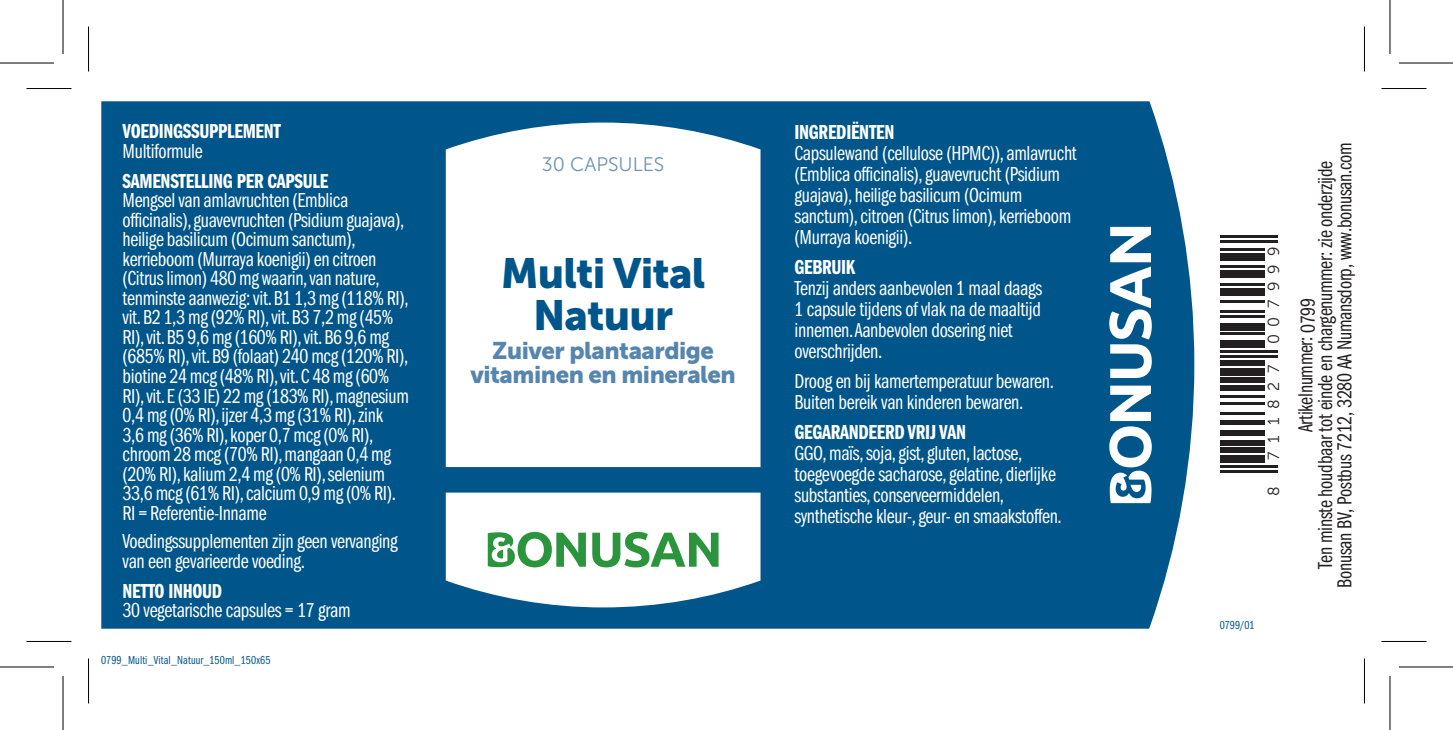
<style>
.page{position:relative;width:1453px;height:730px;background:#fff}
.page>*{position:absolute;margin:0;border:0;box-sizing:border-box;transform-origin:0 0}
.t1{font:42px/42px "Museo Sans 900";letter-spacing:-.02em;color:#00568a;text-align:center}
.t2{font:24px/24px "Museo Sans 900";letter-spacing:-.02em;color:#5685af;text-align:center}
.t3{font:21px/19.5px "Franklin Gothic Book Cmpr";letter-spacing:-.015em;color:#fff}
.t4{font:21px/19.5px "Franklin Gothic Book Cmpr";letter-spacing:-.015em;color:#231f20;text-align:center}
.t5{font:21px "Franklin Gothic Demi Cmpr";letter-spacing:-.015em;color:#fff}
.t6{font:19.5px "Museo Sans 300";color:#6e94ab}
.t7{font:15.9px "Museo Sans 300";letter-spacing:.525em;color:#231f20}
.t8{font:12px "Franklin Gothic Book Cmpr";letter-spacing:.01em;color:#00568a}
.s1{color:#fff}
</style>
<div class="page">
<div style="left:101px;top:101px;width:1093px;height:528px;background:#00568a"></div>
<svg style="left:446px;top:123px;width:314px;height:344px"></svg>
<svg style="left:446px;top:492px;width:314px;height:115px"></svg>
<svg style="left:1109px;top:227px;width:43px;height:151px"></svg>
<svg style="left:1109px;top:386px;width:43px;height:117px"></svg>
<hr style="left:1220px;top:470px;width:57px;height:2px;background:#231f20">
<hr style="left:1220px;top:465px;width:57px;height:2px;background:#231f20">
<div style="left:1220px;top:455px;width:44px;height:8px;background:#231f20"></div>
<div style="left:1220px;top:447px;width:44px;height:6px;background:#231f20"></div>
<div style="left:1220px;top:440px;width:44px;height:5px;background:#231f20"></div>
<div style="left:1220px;top:430px;width:44px;height:5px;background:#231f20"></div>
<div style="left:1220px;top:420px;width:44px;height:5px;background:#231f20"></div>
<hr style="left:1220px;top:413px;width:44px;height:2px;background:#231f20">
<hr style="left:1220px;top:403px;width:44px;height:2px;background:#231f20">
<hr style="left:1220px;top:395px;width:44px;height:2px;background:#231f20">
<div style="left:1220px;top:385px;width:44px;height:5px;background:#231f20"></div>
<div style="left:1220px;top:378px;width:44px;height:5px;background:#231f20"></div>
<div style="left:1220px;top:368px;width:44px;height:7px;background:#231f20"></div>
<div style="left:1220px;top:360px;width:44px;height:5px;background:#231f20"></div>
<hr style="left:1220px;top:355px;width:57px;height:3px;background:#231f20">
<hr style="left:1220px;top:350px;width:57px;height:3px;background:#231f20">
<div style="left:1220px;top:340px;width:44px;height:8px;background:#231f20"></div>
<hr style="left:1220px;top:333px;width:44px;height:2px;background:#231f20">
<div style="left:1220px;top:323px;width:44px;height:7px;background:#231f20"></div>
<hr style="left:1220px;top:315px;width:44px;height:3px;background:#231f20">
<hr style="left:1220px;top:310px;width:44px;height:3px;background:#231f20">
<hr style="left:1220px;top:300px;width:44px;height:3px;background:#231f20">
<div style="left:1220px;top:288px;width:44px;height:7px;background:#231f20"></div>
<hr style="left:1220px;top:283px;width:44px;height:2px;background:#231f20">
<div style="left:1220px;top:270px;width:44px;height:8px;background:#231f20"></div>
<hr style="left:1220px;top:265px;width:44px;height:3px;background:#231f20">
<div style="left:1220px;top:253px;width:44px;height:7px;background:#231f20"></div>
<hr style="left:1220px;top:248px;width:44px;height:2px;background:#231f20">
<hr style="left:1220px;top:240px;width:57px;height:3px;background:#231f20">
<hr style="left:1220px;top:235px;width:57px;height:3px;background:#231f20">
<hr style="left:27px;top:88px;width:45px;height:1px;background:#000">
<hr style="left:1381px;top:88px;width:45px;height:1px;background:#000">
<hr style="left:27px;top:641px;width:45px;height:1px;background:#000">
<hr style="left:1381px;top:641px;width:45px;height:1px;background:#000">
<hr style="left:88px;top:27px;width:1px;height:45px;background:#000">
<hr style="left:88px;top:658px;width:1px;height:45px;background:#000">
<hr style="left:1364px;top:27px;width:1px;height:45px;background:#000">
<hr style="left:1364px;top:658px;width:1px;height:45px;background:#000">
<svg style="left:0;top:667px;width:54px;height:1px"></svg>
<svg style="left:1399px;top:667px;width:54px;height:1px"></svg>
<hr style="left:0;top:62px;width:54px;height:2px;background:#000">
<hr style="left:1399px;top:62px;width:54px;height:2px;background:#000">
<hr style="left:0;top:666px;width:54px;height:1px;background:#000">
<hr style="left:1399px;top:666px;width:54px;height:1px;background:#000">
<hr style="left:62px;top:0;width:2px;height:54px;background:#000">
<hr style="left:62px;top:676px;width:2px;height:54px;background:#000">
<hr style="left:1389px;top:0;width:1px;height:54px;background:#000">
<hr style="left:1389px;top:676px;width:1px;height:54px;background:#000">
<p class="t5" style="left:123px;top:120px;width:160px">VOEDINGSSUPPLEMENT</p>
<p class="t3" style="left:123px;top:141px;width:82px">Multiformule</p>
<p class="t5" style="left:123px;top:169px;width:207px">SAMENSTELLING PER CAPSULE</p>
<p class="t3" style="left:123px;top:191px;width:288px">Mengsel van amlavruchten (Emblica officinalis), guavevruchten (Psidium guajava), heilige basilicum (Ocimum sanctum), kerrieboom (Murraya koenigii) en citroen (Citrus limon) 480 mg waarin, van nature, tenminste aanwezig: vit. B1 1,3 mg (118% RI), vit. B2 1,3 mg (92% RI), vit. B3 7,2 mg (45% RI), vit. B5 9,6 mg (160% RI), vit. B6 9,6 mg (685% RI), vit. B9 (folaat) 240 mcg (120% RI), biotine 24 mcg (48% RI), vit. C 48 mg (60% RI), vit. E (33 IE) 22 mg (183% RI), magnesium 0,4 mg (0% RI), ijzer 4,3 mg (31% RI), zink 3,6 mg (36% RI), koper 0,7 mcg (0% RI), chroom 28 mcg (70% RI), mangaan 0,4 mg (20% RI), kalium 2,4 mg (0% RI), selenium 33,6 mcg (61% RI), calcium 0,9 mg (0% RI).<br>RI = Referentie-Inname</p>
<p class="t3" style="left:123px;top:532px;width:277px">Voedingssupplementen zijn geen vervanging van een gevarieerde voeding.</p>
<p class="t5" style="left:123px;top:579px;width:101px">NETTO INHOUD</p>
<p class="t3" style="left:123px;top:601px;width:230px">30 vegetarische capsules = 17 gram</p>
<p class="t8" style="left:101px;top:653px;width:171px">0799_Multi_Vital_Natuur_150ml_150x65</p>
<p class="t6" style="left:542px;top:154px;width:124px">30 CAPSULES</p>
<h1 class="t1" style="left:501px;top:252px;width:206px">Multi Vital<br>Natuur</h1>
<p class="t2" style="left:470px;top:338px;width:267px">Zuiver plantaardige vitaminen en mineralen</p>
<p class="t5" style="left:794px;top:120px;width:101px">INGREDIËNTEN</p>
<p class="t3" style="left:794px;top:142px;width:284px;line-height:21px">Capsulewand (cellulose (HPMC)), amlavrucht (Emblica officinalis), guavevrucht (Psidium guajava), heilige basilicum (Ocimum sanctum), citroen (Citrus limon), kerrieboom (Murraya koenigii).</p>
<p class="t5" style="left:794px;top:255px;width:63px">GEBRUIK</p>
<p class="t3" style="left:794px;top:277px;width:249px;line-height:21px">Tenzij anders aanbevolen 1 maal daags<br>1 capsule tijdens of vlak na de maaltijd innemen. Aanbevolen dosering niet overschrijden.</p>
<p class="t3" style="left:794px;top:370px;width:261px;line-height:21px">Droog en bij kamertemperatuur bewaren.<br>Buiten bereik van kinderen bewaren.</p>
<p class="t5" style="left:794px;top:420px;width:173px">GEGARANDEERD VRIJ VAN</p>
<p class="t3" style="left:794px;top:442px;width:269px;line-height:21px">GGO, maïs, soja, gist, gluten, lactose, toegevoegde sacharose, gelatine, dierlijke substanties, conserveermiddelen, synthetische kleur-, geur- en smaakstoffen.</p>
<p class="t7" style="left:1265px;top:344px;width:99px;rotate:-90deg">007999</p>
<p class="t7" style="left:1265px;top:460px;width:97px;rotate:-90deg">711827</p>
<p class="t7" style="left:1265px;top:496px;width:11px;rotate:-90deg">8</p>
<p class="t8" style="left:1220px;top:618px;width:36px">0799/01</p>
<p class="t4" style="left:1296px;top:588px;width:447px;rotate:-90deg">Artikelnummer: <span class="s1">000<br></span>Ten minste houdbaar tot einde en chargenummer: zie onderzijde<br>Bonusan BV, Postbus 7212, 3280 AA Numansdorp, www.bonusan.com</p>
<p class="t4" style="left:1298px;top:333px;width:36px;rotate:-90deg">0799</p>
</div>
